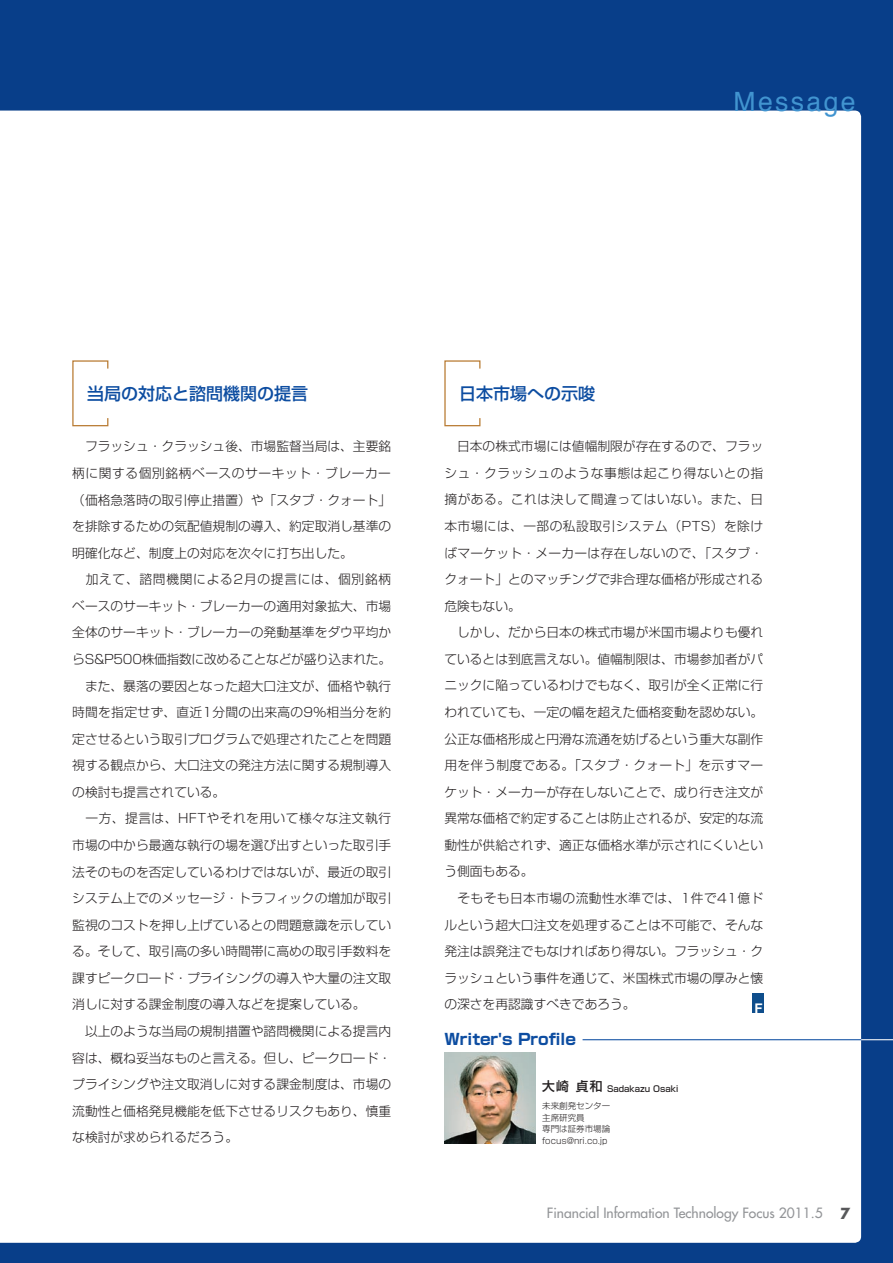
<style>
.page{position:relative;width:893px;height:1263px;background:#083e89}
.page>*{position:absolute;margin:0;border:0;box-sizing:border-box;transform-origin:0 0}
.t1{font:26.55px "Helvetica";letter-spacing:.09em;color:#4194d0}
.t2{font:500 16.95px "Shin Go Pro";color:#0d4da1}
.t3{font:700 15.45px "Shin Go Pro";color:#0d4da1}
.t4{font:13.8px "Futura";color:#939598}
.t5{font:700 13.35px "Helvetica";color:#fff}
.t6{font:300 12.75px/26.5px "Shin Go Pro";color:#231f20}
.t7{font:300 8.55px/11.7px "Shin Go Pro";color:#231f20}
.t8{font:500 8.55px/16.5px "Shin Go Pro";color:#231f20}
.s1{font-size:12.75px}
.s2{font-weight:300}
.s3{font-weight:700;font-size:14.85px;color:#57585a}
</style>
<div class="page">
<div style="left:0;top:111px;width:861px;height:1132px;background:#fff"></div>
<hr style="left:861px;top:1039px;width:32px;height:1px;background:#fff">
<hr style="left:583px;top:1039px;width:278px;height:1px;background:#0d4da1">
<svg style="left:72px;top:360px;width:37px;height:67px;background:#f9f4ef"></svg>
<svg style="left:444px;top:360px;width:37px;height:67px;background:#f9f4ef"></svg>
<img style="left:445px;top:1053px;width:91px;height:91px">
<div style="left:752px;top:993px;width:11px;height:20px;background:#0f4e8c"></div>
<h2 class="t2" style="left:87px;top:379px;width:223px">当局の対応と諮問機関の提言</h2>
<h2 class="t2" style="left:459px;top:379px;width:138px">日本市場への示唆</h2>
<h1 class="t1" style="left:733px;top:81px;width:124px">Message</h1>
<p class="t6" style="left:72px;top:432px;width:320px">　フラッシュ・クラッシュ後、市場監督当局は、主要銘柄に関する個別銘柄ベースのサーキット・ブレーカー（価格急落時の取引停止措置）や「スタブ・クォート」を排除するための気配値規制の導入、約定取消し基準の明確化など、制度上の対応を次々に打ち出した。<br>　加えて、諮問機関による2月の提言には、個別銘柄ベースのサーキット・ブレーカーの適用対象拡大、市場全体のサーキット・ブレーカーの発動基準をダウ平均からS&amp;P500株価指数に改めることなどが盛り込まれた。　また、暴落の要因となった超大口注文が、価格や執行時間を指定せず、直近1分間の出来高の9％相当分を約定させるという取引プログラムで処理されたことを問題視する観点から、大口注文の発注方法に関する規制導入の検討も提言されている。<br>　一方、提言は、HFTやそれを用いて様々な注文執行市場の中から最適な執行の場を選び出すといった取引手法そのものを否定しているわけではないが、最近の取引システム上でのメッセージ・トラフィックの増加が取引監視のコストを押し上げているとの問題意識を示している。そして、取引高の多い時間帯に高めの取引手数料を課すピークロード・プライシングの導入や大量の注文取消しに対する課金制度の導入などを提案している。<br>　以上のような当局の規制措置や諮問機関による提言内容は、概ね妥当なものと言える。但し、ピークロード・プライシングや注文取消しに対する課金制度は、市場の流動性と価格発見機能を低下させるリスクもあり、慎重な検討が求められるだろう。</p>
<p class="t6" style="left:444px;top:432px;width:320px">　日本の株式市場には値幅制限が存在するので、フラッシュ・クラッシュのような事態は起こり得ないとの指摘がある。これは決して間違ってはいない。また、日本市場には、一部の私設取引システム（PTS）を除けばマーケット・メーカーは存在しないので、「スタブ・クォート」とのマッチングで非合理な価格が形成される危険もない。<br>　しかし、だから日本の株式市場が米国市場よりも優れているとは到底言えない。値幅制限は、市場参加者がパニックに陥っているわけでもなく、取引が全く正常に行われていても、一定の幅を超えた価格変動を認めない。公正な価格形成と円滑な流通を妨げるという重大な副作用を伴う制度である。「スタブ・クォート」を示すマーケット・メーカーが存在しないことで、成り行き注文が異常な価格で約定することは防止されるが、安定的な流動性が供給されず、適正な価格水準が示されにくいという側面もある。<br>　そもそも日本市場の流動性水準では、1件で41億ドルという超大口注文を処理することは不可能で、そんな発注は誤発注でもなければあり得ない。フラッシュ・クラッシュという事件を通じて、米国株式市場の厚みと懐の深さを再認識すべきであろう。</p>
<p class="t5" style="left:754px;top:997px;width:10px">F</p>
<p class="t3" style="left:444px;top:1027px;width:133px">Writer's Profile</p>
<p class="t8" style="left:542px;top:1080px;width:138px"><span class="s1">大崎貞和</span> Sadakazu Osaki<span class="s2">未来創発センター</span></p>
<p class="t7" style="left:542px;top:1110px;width:70px">主席研究員<br>専門は証券市場論focus@nri.co.jp</p>
<p class="t4" style="left:547px;top:1204px;width:305px">Financial Information Technology Focus 2011.5 <span class="s3">7</span></p>
</div>
